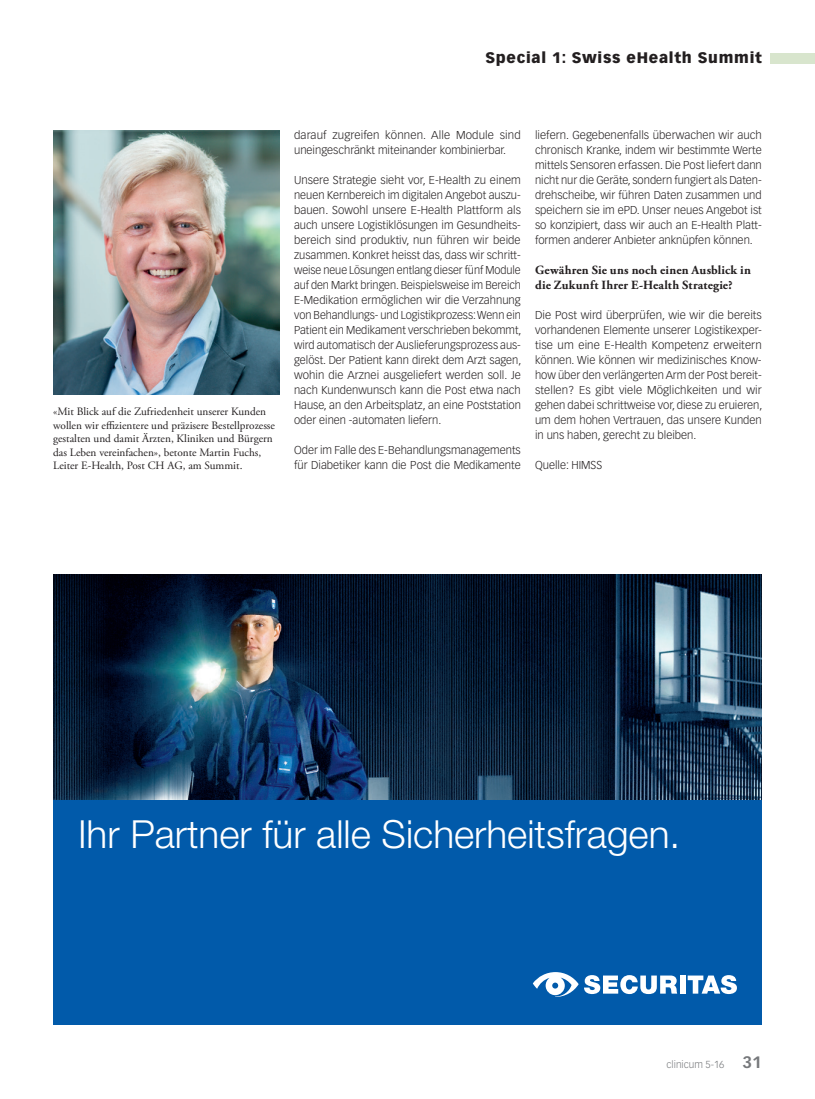
<style>
.page{position:relative;width:815px;height:1099px;background:#fff}
.page>*{position:absolute;margin:0;border:0;box-sizing:border-box;transform-origin:0 0}
.t1{font:300 38.75px "Helvetica Neue";color:#fff}
.t2{font:900 15px "Vectora LT Std";letter-spacing:.05em;color:#231f20}
.t3{font:700 12.5px/15px "Adobe Garamond Pro";letter-spacing:.015em;color:#231f20}
.t4{font:300 11.25px/15px "Vectora LT Std";color:#231f20;text-align:justify}
.t5{font:11.25px/13.5px "Adobe Garamond Pro";color:#231f20}
.t6{font:300 10px "Vectora LT Std";color:#76787b}
.s1{font-weight:700;font-size:16.25px}
</style>
<div class="page">
<div style="left:770px;top:53px;width:45px;height:10px;background:#d8e5cd"></div>
<img style="left:53px;top:130px;width:227px;height:264px">
<div style="left:53px;top:574px;width:709px;height:450px;background:#015aaa"></div>
<img style="left:53px;top:574px;width:709px;height:225px">
<div style="left:680px;top:975px;width:6px;height:18px;background:#fff"></div>
<svg style="left:688px;top:975px;width:49px;height:19px"></svg>
<svg style="left:533px;top:972px;width:144px;height:24px"></svg>
<h2 class="t2" style="left:485px;top:49px;width:278px">Special 1: Swiss eHealth Summit</h2>
<p class="t5" style="left:53px;top:405px;width:223px">«Mit Blick auf die Zufriedenheit unserer Kunden wollen wir effizientere und präzisere Bestellprozesse gestalten und damit Ärzten, Kliniken und Bürgern das Leben vereinfachen», betonte Martin Fuchs, Leiter E-Health, Post CH AG, am Summit.</p>
<p class="t4" style="left:294px;top:128px;width:228px">darauf zugreifen können. Alle Module sind uneingeschränkt miteinander kombinierbar.</p>
<p class="t4" style="left:294px;top:173px;width:229px">Unsere Strategie sieht vor, E-Health zu einem neuen Kernbereich im digitalen Angebot auszu&shy;bauen. Sowohl unsere E-Health Plattform als auch unsere Logistiklösungen im Gesundheits&shy;bereich sind produktiv, nun führen wir beide zusammen. Konkret heisst das, dass wir schritt&shy;weise neue Lösungen entlang dieser fünf Module auf den Markt bringen. Beispielsweise im Bereich E-Medikation ermöglichen wir die Verzahnung von Behandlungs- und Logistikprozess: Wenn ein Patient ein Medikament verschrieben bekommt, wird automatisch der Auslieferungsprozess aus&shy;gelöst. Der Patient kann direkt dem Arzt sagen, wohin die Arznei ausgeliefert werden soll. Je nach Kundenwunsch kann die Post etwa nach Hause, an den Arbeitsplatz, an eine Poststation oder einen -automaten liefern.</p>
<p class="t4" style="left:294px;top:443px;width:228px">Oder im Falle des E-Behandlungsmanagements für Diabetiker kann die Post die Medikamente</p>
<p class="t4" style="left:535px;top:128px;width:228px">liefern. Gegebenenfalls überwachen wir auch chronisch Kranke, indem wir bestimmte Werte mittels Sensoren erfassen. Die Post liefert dann nicht nur die Geräte, sondern fungiert als Daten&shy;drehscheibe, wir führen Daten zusammen und speichern sie im ePD. Unser neues Angebot ist so konzipiert, dass wir auch an E-Health Platt&shy;formen anderer Anbieter anknüpfen können.</p>
<p class="t3" style="left:535px;top:263px;width:217px">Gewähren Sie uns noch einen Ausblick in die Zukunft Ihrer E-Health Strategie?</p>
<p class="t4" style="left:535px;top:308px;width:229px">Die Post wird überprüfen, wie wir die bereits vorhandenen Elemente unserer Logistikexper&shy;tise um eine E-Health Kompetenz erweitern können. Wie können wir medizinisches Know&shy;how über den verlängerten Arm der Post bereit&shy;stellen? Es gibt viele Möglichkeiten und wir gehen dabei schrittweise vor, diese zu eruieren, um dem hohen Vertrauen, das unsere Kunden in uns haben, gerecht zu bleiben.</p>
<p class="t4" style="left:535px;top:458px;width:69px">Quelle: HIMSS</p>
<h1 class="t1" style="left:78px;top:810px;width:604px">Ihr Partner für alle Sicherheitsfragen.</h1>
<p class="t6" style="left:667px;top:1058px;width:97px">clinicum 5-16 <span class="s1">31</span></p>
</div>
